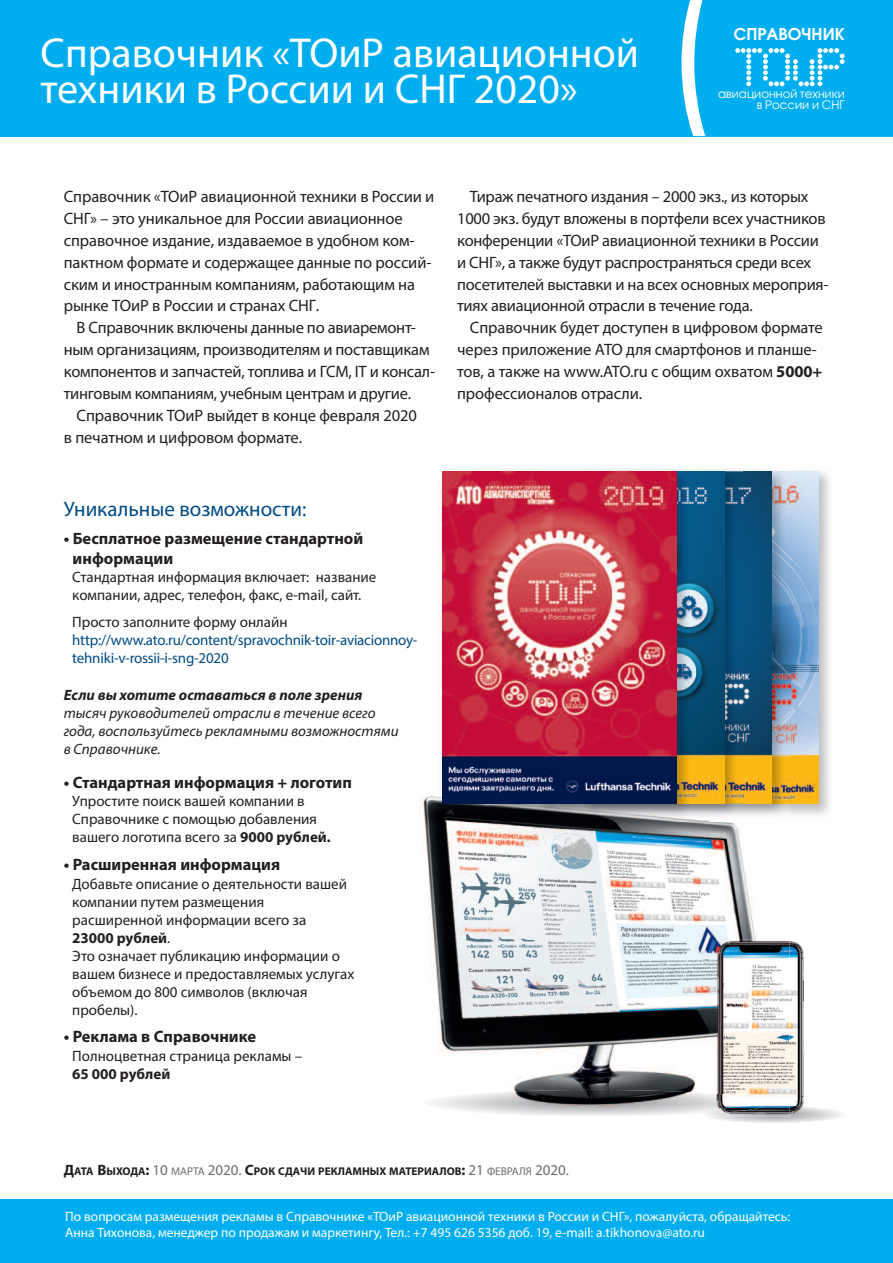
<style>
.page{position:relative;width:893px;height:1263px;background:#fff}
.page>*{position:absolute;margin:0;border:0;box-sizing:border-box;transform-origin:0 0}
.t1{font:700 50.55px "Perfo";color:#fff}
.t2{font:42px/36px "Myriad Pro";color:#fff}
.t3{font:21px "Myriad Pro";color:#004b87}
.t4{font:16.5px/21.9px "Myriad Pro";letter-spacing:-.015em;color:#231f20}
.t5{font:700 16.5px/19.8px "Myriad Pro";color:#231f20}
.t6{font:600 16.2px "Avant Garde Gothic C";color:#fff}
.t7{font:15px/18px "Myriad Pro";color:#231f20}
.t8{font:italic 15px/18px "Myriad Pro";color:#231f20}
.t9{font:15px/18px "Myriad Pro";letter-spacing:-.015em;color:#004b87}
.t10{font:italic 700 15px "Myriad Pro";color:#231f20}
.t11{font:700 15px "Myriad Pro";color:#231f20}
.t12{font:13.5px/16.5px "Myriad Pro";color:#fff}
.t13{font:11.7px "Avant Garde Gothic C";color:#fff}
.t14{font:700 11.25px "Myriad Pro";color:#231f20}
.s1{font-weight:700}
.s2{font-size:15px}
.s3{font-weight:400;font-size:15px;color:#6c6d70}
.s4{font-weight:400;color:#6c6d70}
</style>
<div class="page">
<img style="left:419px;top:795px;width:337px;height:295px">
<img style="left:433px;top:1090px;width:283px;height:26px">
<img style="left:790px;top:471px;width:40px;height:344px">
<img style="left:790px;top:471px;width:28px;height:332px">
<img style="left:771px;top:471px;width:19px;height:332px">
<img style="left:530px;top:804px;width:259px;height:18px">
<img style="left:584px;top:803px;width:206px;height:1px">
<img style="left:743px;top:471px;width:28px;height:332px">
<img style="left:483px;top:803px;width:47px;height:19px">
<img style="left:724px;top:471px;width:19px;height:332px">
<img style="left:695px;top:471px;width:29px;height:332px">
<img style="left:436px;top:795px;width:47px;height:27px">
<img style="left:490px;top:803px;width:205px;height:1px">
<img style="left:676px;top:471px;width:19px;height:332px">
<img style="left:442px;top:471px;width:234px;height:332px">
<div style="left:0;top:1199px;width:893px;height:64px;background:#00aeef"></div>
<div style="left:0;top:0;width:893px;height:136px;background:#00aeef"></div>
<svg style="left:681px;top:0;width:25px;height:136px"></svg>
<img style="left:702px;top:1114px;width:14px;height:2px">
<img style="left:702px;top:1109px;width:14px;height:5px">
<img style="left:716px;top:939px;width:89px;height:177px">
<img style="left:716px;top:1094px;width:52px;height:15px">
<img style="left:716px;top:1106px;width:50px;height:7px">
<h2 class="t2" style="left:41px;top:38px;width:600px">Справочник «тОир авиационной техники в россии и СНГ 2020»</h2>
<p class="t6" style="left:734px;top:25px;width:112px">cправочник</p>
<h1 class="t1" style="left:734px;top:49px;width:114px">ТОиР</h1>
<p class="t13" style="left:757px;top:98px;width:89px">в России и СНГ</p>
<p class="t13" style="left:718px;top:87px;width:128px">авиационной техники</p>
<p class="t4" style="left:64px;top:187px;width:372px">Справочник «тОир авиационной техники в россии и СНГ» – это уникальное для россии авиационное справочное издание, издаваемое в удобном ком&shy;пактном формате и содержащее данные по россий&shy;ским и иностранным компаниям, работающим на рынке тОир в россии и странах СНГ.</p>
<p class="t4" style="left:64px;top:318px;width:373px;text-indent:13px">в Справочник включены данные по авиаремонт&shy;ным организациям, производителям и поставщикам компонентов и запчастей, топлива и ГСм, IT и консал&shy;тинговым компаниям, учебным центрам и другие.</p>
<p class="t4" style="left:64px;top:406px;width:355px;text-indent:13px">Справочник тОир выйдет в конце февраля 2020 в печатном и цифровом формате.</p>
<p class="t3" style="left:64px;top:501px;width:244px">Уникальные возможности:</p>
<p class="t5" style="left:73px;top:530px;width:292px;text-indent:-9px">• Бесплатное размещение стандартной информации</p>
<p class="t7" style="left:72px;top:570px;width:306px">Стандартная информация включает: название компании, адрес, телефон, факс, e-mail, сайт.</p>
<p class="t7" style="left:72px;top:614px;width:217px">Просто заполните форму онлайн</p>
<p class="t9" style="left:72px;top:632px;width:347px">http://www.ato.ru/content/spravochnik-toir-aviacionnoy&shy;tehniki-v-rossii-i-sng-2020</p>
<p class="t10" style="left:64px;top:689px;width:300px">Если вы хотите оставаться в поле зрения</p>
<p class="t8" style="left:64px;top:705px;width:336px">тысяч руководителей отрасли в течение всего года, воспользуйтесь рекламными возможностями в Справочнике.</p>
<p class="t5" style="left:64px;top:773px;width:290px">• Стандартная информация + логотип</p>
<p class="t7" style="left:72px;top:793px;width:260px">Упростите поиск вашей компании в<br>Справочнике с помощью добавления вашего логотипа всего за <span class="s1">9000 рублей.</span></p>
<p class="t5" style="left:64px;top:856px;width:218px">• расширенная информация</p>
<p class="t7" style="left:72px;top:876px;width:284px">Добавьте описание о деятельности вашей компании путем размещения расширенной информации всего за<br><span class="s1">23000 рублей</span>.<br>Это означает публикацию информации о вашем бизнесе и предоставляемых услугах объемом до 800 символов (включая пробелы).</p>
<p class="t5" style="left:64px;top:1028px;width:194px">• реклама в Справочнике</p>
<p class="t7" style="left:72px;top:1048px;width:231px">Полноцветная страница рекламы –</p>
<p class="t11" style="left:72px;top:1068px;width:99px">65 000 рублей</p>
<p class="t4" style="left:457px;top:187px;width:373px;text-indent:13px">тираж печатного издания – 2000 экз., из которых 1000 экз. будут вложены в портфели всех участников конференции «тОир авиационной техники в россии и СНГ», а также будут распространяться среди всех посетителей выставки и на всех основных мероприя&shy;тиях авиационной отрасли в течение года.</p>
<p class="t4" style="left:457px;top:318px;width:367px;text-indent:13px">Справочник будет доступен в цифровом формате через приложение атО для смартфонов и планше&shy;тов, а также на www.ATO.ru с общим охватом <span class="s1">5000+ </span>профессионалов отрасли.</p>
<p class="t14" style="left:64px;top:1167px;width:507px"><span class="s2">Д</span>ата <span class="s2">В</span>ыхоДа<span class="s2">:</span> <span class="s3">10</span> <span class="s4">марта</span> <span class="s3">2020.</span> <span class="s2">С</span>рок СДачи рекламных материалоВ<span class="s2">:</span> <span class="s3">21</span> <span class="s4">февраля</span> <span class="s3">2020.</span></p>
<p class="t12" style="left:65px;top:1209px;width:727px">По вопросам размещения рекламы в Справочнике «тОир авиационной техники в россии и СНГ», пожалуйста, обращайтесь: анна тихонова, менеджер по продажам и маркетингу, тел.: +7 495 626 5356 доб. 19, e-mail: a.tikhonova@ato.ru</p>
</div>
